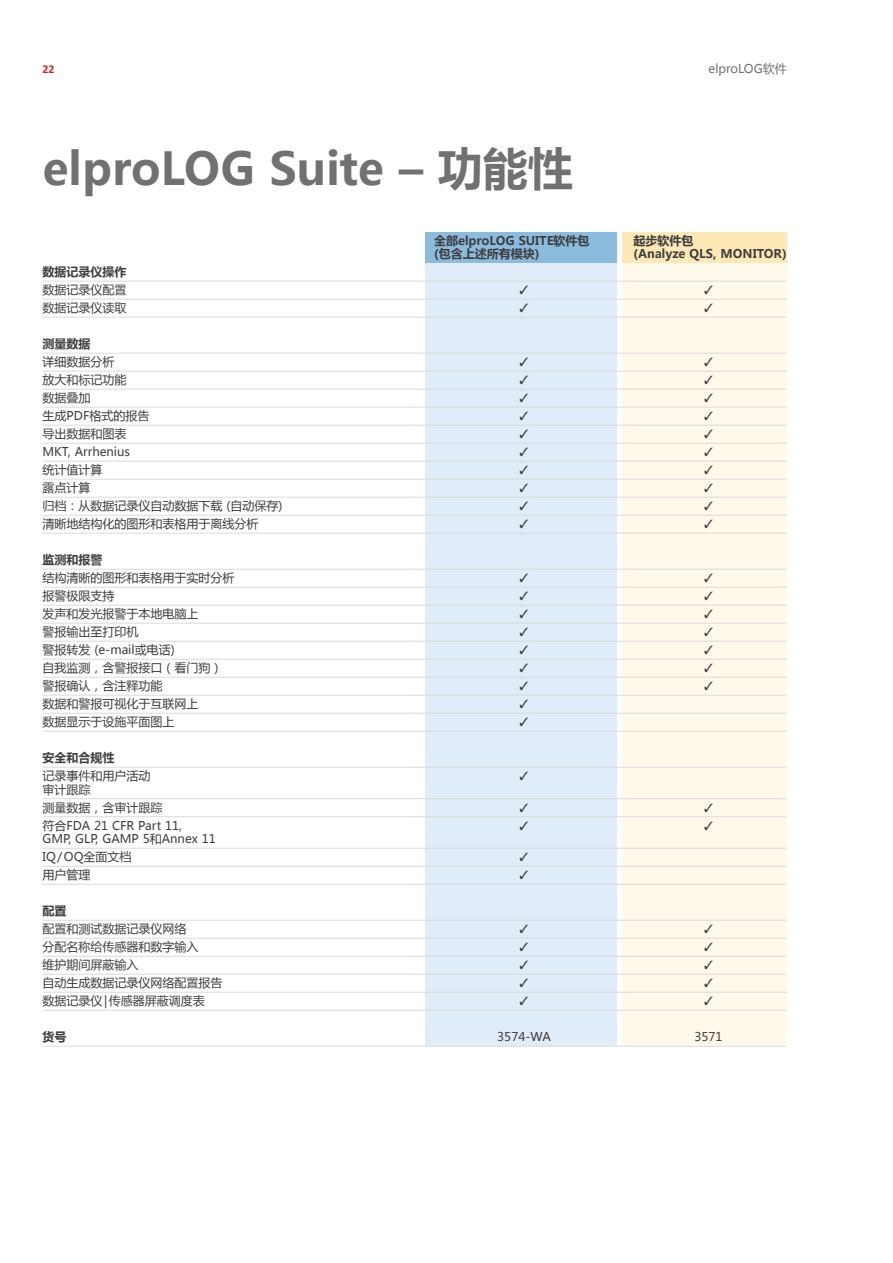
<style>
.page{position:relative;width:893px;height:1263px;background:#fff}
.page>*{position:absolute;margin:0;border:0;box-sizing:border-box;transform-origin:0 0}
.t1{font:700 45px "Microsoft Ya Hei";color:#717173}
.t2{font:12px/18px "Microsoft Ya Hei";color:#3e3e40}
.t3{font:700 12px "Microsoft Ya Hei";color:#3e3e40}
.t4{font:12px "Microsoft Ya Hei";color:#717173}
.t5{font:700 12px "Calibri";color:#d52426}
</style>
<div class="page">
<div style="left:622px;top:254px;width:165px;height:791px;background:#fff9eb"></div>
<div style="left:425px;top:252px;width:192px;height:793px;background:#e0ecf7"></div>
<div style="left:425px;top:232px;width:192px;height:31px;background:#8bbbdd"></div>
<div style="left:622px;top:232px;width:165px;height:31px;background:#fde8b6"></div>
<hr style="left:43px;top:281px;width:744px;height:1px;background:#dadbdc">
<hr style="left:43px;top:299px;width:744px;height:1px;background:#dadbdc">
<hr style="left:43px;top:317px;width:744px;height:1px;background:#dadbdc">
<hr style="left:43px;top:353px;width:744px;height:1px;background:#dadbdc">
<hr style="left:43px;top:371px;width:744px;height:1px;background:#dadbdc">
<hr style="left:43px;top:389px;width:744px;height:1px;background:#dadbdc">
<hr style="left:43px;top:407px;width:744px;height:1px;background:#dadbdc">
<hr style="left:43px;top:425px;width:744px;height:1px;background:#dadbdc">
<hr style="left:43px;top:443px;width:744px;height:1px;background:#dadbdc">
<hr style="left:43px;top:461px;width:744px;height:1px;background:#dadbdc">
<hr style="left:43px;top:479px;width:744px;height:1px;background:#dadbdc">
<hr style="left:43px;top:497px;width:744px;height:1px;background:#dadbdc">
<hr style="left:43px;top:515px;width:744px;height:1px;background:#dadbdc">
<hr style="left:43px;top:533px;width:744px;height:1px;background:#dadbdc">
<hr style="left:43px;top:569px;width:744px;height:1px;background:#dadbdc">
<hr style="left:43px;top:587px;width:744px;height:1px;background:#dadbdc">
<hr style="left:43px;top:605px;width:744px;height:1px;background:#dadbdc">
<hr style="left:43px;top:623px;width:744px;height:1px;background:#dadbdc">
<hr style="left:43px;top:641px;width:744px;height:1px;background:#dadbdc">
<hr style="left:43px;top:659px;width:744px;height:1px;background:#dadbdc">
<hr style="left:43px;top:677px;width:744px;height:1px;background:#dadbdc">
<hr style="left:43px;top:695px;width:744px;height:1px;background:#dadbdc">
<hr style="left:43px;top:713px;width:744px;height:1px;background:#dadbdc">
<hr style="left:43px;top:731px;width:744px;height:1px;background:#dadbdc">
<hr style="left:43px;top:767px;width:744px;height:1px;background:#dadbdc">
<hr style="left:43px;top:798px;width:744px;height:1px;background:#dadbdc">
<hr style="left:43px;top:816px;width:744px;height:1px;background:#dadbdc">
<hr style="left:43px;top:848px;width:744px;height:1px;background:#dadbdc">
<hr style="left:43px;top:866px;width:744px;height:1px;background:#dadbdc">
<hr style="left:43px;top:884px;width:744px;height:1px;background:#dadbdc">
<hr style="left:43px;top:920px;width:744px;height:1px;background:#dadbdc">
<hr style="left:43px;top:938px;width:744px;height:1px;background:#dadbdc">
<hr style="left:43px;top:956px;width:744px;height:1px;background:#dadbdc">
<hr style="left:43px;top:974px;width:744px;height:1px;background:#dadbdc">
<hr style="left:43px;top:992px;width:744px;height:1px;background:#dadbdc">
<hr style="left:43px;top:1010px;width:744px;height:1px;background:#dadbdc">
<hr style="left:43px;top:1046px;width:744px;height:1px;background:#dadbdc">
<p class="t5" style="left:43px;top:61px;width:14px">22</p>
<p class="t4" style="left:708px;top:61px;width:39px">elprolog</p>
<p class="t4" style="left:763px;top:61px;width:26px">软件</p>
<h1 class="t1" style="left:43px;top:137px;width:532px">elproLOG Suite – 功能性</h1>
<p class="t3" style="left:434px;top:232px;width:157px">全部elproLOG SUITE软件包</p>
<p class="t3" style="left:634px;top:232px;width:61px">起步软件包</p>
<p class="t3" style="left:434px;top:245px;width:107px">(包含上述所有模块)</p>
<p class="t3" style="left:634px;top:245px;width:155px">(Analyze QLS, MONITOR)</p>
<p class="t3" style="left:43px;top:263px;width:85px">数据记录仪操作</p>
<p class="t2" style="left:43px;top:280px;width:85px">数据记录仪配置</p>
<p class="t2" style="left:43px;top:298px;width:85px">数据记录仪读取</p>
<p class="t3" style="left:43px;top:335px;width:49px">测量数据</p>
<p class="t2" style="left:43px;top:352px;width:73px">详细数据分析</p>
<p class="t2" style="left:43px;top:370px;width:85px">放大和标记功能</p>
<p class="t2" style="left:43px;top:388px;width:49px">数据叠加</p>
<p class="t2" style="left:43px;top:406px;width:108px">生成PDF格式的报告</p>
<p class="t2" style="left:43px;top:424px;width:85px">导出数据和图表</p>
<p class="t2" style="left:43px;top:442px;width:89px">MKT, Arrhenius</p>
<p class="t2" style="left:43px;top:460px;width:61px">统计值计算</p>
<p class="t2" style="left:43px;top:478px;width:49px">露点计算</p>
<p class="t2" style="left:43px;top:496px;width:241px">归档：从数据记录仪自动数据下载 (自动保存)</p>
<p class="t2" style="left:43px;top:514px;width:218px">清晰地结构化的图形和表格用于离线分析</p>
<p class="t3" style="left:43px;top:551px;width:61px">监测和报警</p>
<p class="t2" style="left:43px;top:568px;width:194px">结构清晰的图形和表格用于实时分析</p>
<p class="t2" style="left:43px;top:586px;width:73px">报警极限支持</p>
<p class="t2" style="left:43px;top:604px;width:158px">发声和发光报警于本地电脑上</p>
<p class="t2" style="left:43px;top:622px;width:97px">警报输出至打印机</p>
<p class="t2" style="left:43px;top:640px;width:134px">警报转发 (e-mail或电话)</p>
<p class="t2" style="left:43px;top:658px;width:182px">自我监测，含警报接口（看门狗）</p>
<p class="t2" style="left:43px;top:676px;width:121px">警报确认，含注释功能</p>
<p class="t2" style="left:43px;top:694px;width:158px">数据和警报可视化于互联网上</p>
<p class="t2" style="left:43px;top:712px;width:133px">数据显示于设施平面图上</p>
<p class="t3" style="left:43px;top:749px;width:73px">安全和合规性</p>
<p class="t2" style="left:43px;top:766px;width:109px">记录事件和用户活动</p>
<p class="t2" style="left:43px;top:780px;width:121px">审计跟踪<br>测量数据，含审计跟踪</p>
<p class="t2" style="left:43px;top:816px;width:141px">符合FDA 21 CFR Part 11,</p>
<p class="t2" style="left:43px;top:829px;width:175px">GMP, GLP, GAMP 5和Annex 11<br>IQ/OQ全面文档</p>
<p class="t2" style="left:43px;top:865px;width:49px">用户管理</p>
<p class="t3" style="left:42px;top:902px;width:25px">配置</p>
<p class="t2" style="left:42px;top:919px;width:145px">配置和测试数据记录仪网络</p>
<p class="t2" style="left:42px;top:937px;width:158px">分配名称给传感器和数字输入</p>
<p class="t2" style="left:42px;top:955px;width:97px">维护期间屏蔽输入</p>
<p class="t2" style="left:42px;top:973px;width:182px">自动生成数据记录仪网络配置报告</p>
<p class="t2" style="left:42px;top:991px;width:164px">数据记录仪|传感器屏蔽调度表</p>
<p class="t3" style="left:42px;top:1028px;width:25px">货号</p>
<p class="t2" style="left:497px;top:1027px;width:55px">3574-WA</p>
<p class="t2" style="left:694px;top:1027px;width:30px">3571</p>
</div>
